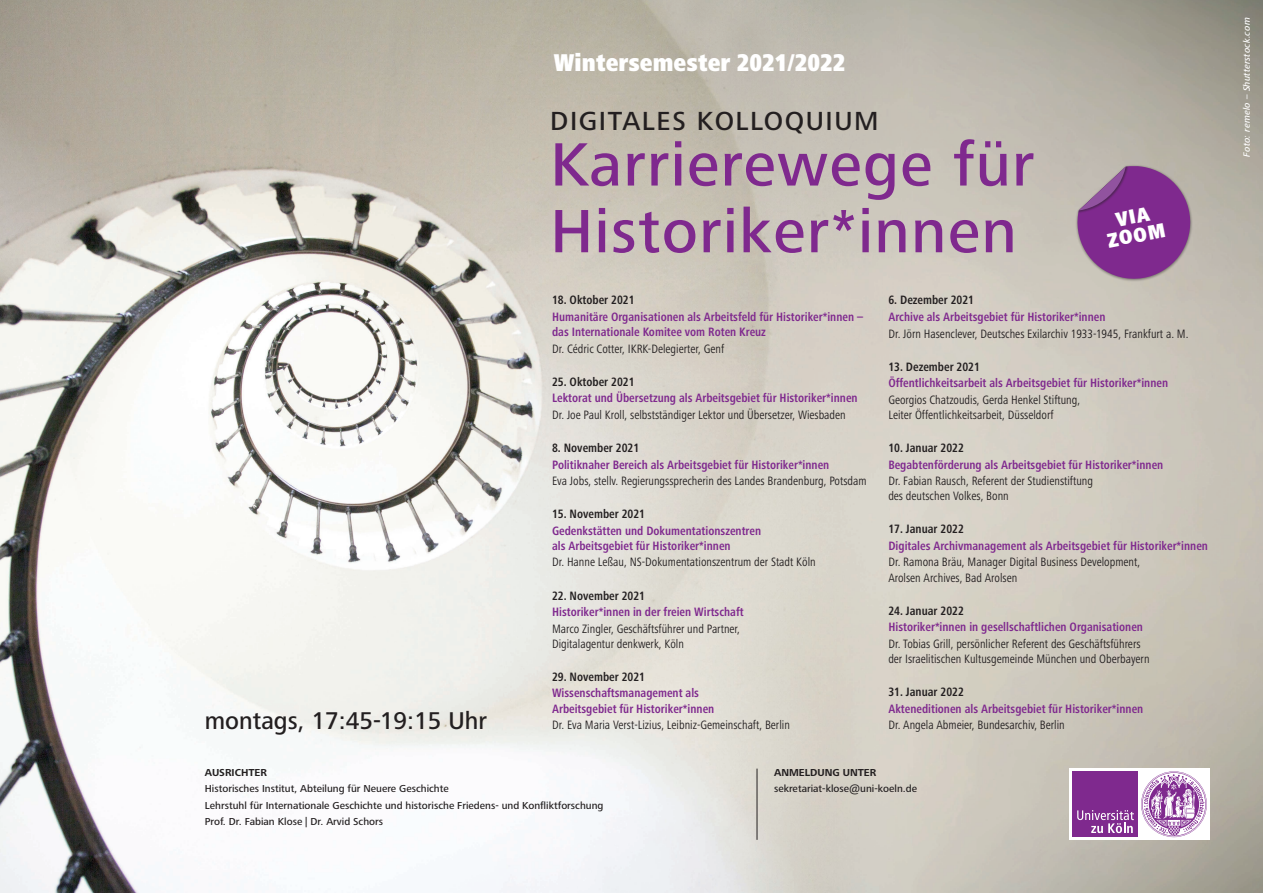
<style>
.page{position:relative;width:1263px;height:893px;background:#fff}
.page>*{position:absolute;margin:0;border:0;box-sizing:border-box;transform-origin:0 0}
.t1{font:500 63.3px/66.8px "Frutiger Next LTW1 G";letter-spacing:.02em;color:#7f298e}
.t2{font:500 27.15px "Frutiger Next LTW1 G";letter-spacing:.055em;color:#231f20}
.t3{font:900 condensed 25.12px "Frutiger Next LTW1 G";color:#fff}
.t4{font:500 25.12px "Frutiger Next LTW1 G";color:#231f20}
.t5{font:900 condensed 21px/18.8px "Frutiger Next LTW1 G";color:#fff;text-align:center}
.t6{font:condensed 12.6px/15.1px "Frutiger Next LTW1 G";color:#231f20;scale:.96 1}
.t7{font:700 condensed 12.6px/15.1px "Frutiger Next LTW1 G";color:#7f298e;scale:.96 1}
.t8{font:700 condensed 12.6px "Frutiger Next LTW1 G";color:#231f20;scale:.96 1}
.t9{font:500 10.5px/16.1px "Frutiger Next LTW1 G";color:#231f20}
.t10{font:700 10.5px "Frutiger Next LTW1 G";color:#231f20}
.t11{font:italic 500 9.45px "Frutiger Next LTW1 G";letter-spacing:.02em;color:#fff}
.s1{font-family:"Frutiger LT Com";font-weight:400;font-stretch:condensed}
</style>
<div class="page">
<img style="left:0;top:0;width:1263px;height:893px">
<div style="left:1069px;top:768px;width:141px;height:72px;background:#fff"></div>
<div style="left:1072px;top:771px;width:65px;height:66px;background:#7f298e"></div>
<svg style="left:1077px;top:810px;width:57px;height:23px"></svg>
<svg style="left:1141px;top:771px;width:66px;height:66px"></svg>
<svg style="left:1073px;top:166px;width:121px;height:117px;background:#935998"></svg>
<hr style="left:757px;top:769px;width:1px;height:71px;background:#231f20">
<h3 class="t4" style="left:205px;top:706px;width:284px">montags, 17:45-19:15 Uhr</h3>
<h3 class="t3" style="left:553px;top:49px;width:294px">Wintersemester 2021/2022</h3>
<h2 class="t2" style="left:550px;top:106px;width:330px">DIGITALES KOLLOQUIUM</h2>
<h1 class="t1" style="left:550px;top:133px;width:485px">Karrierewege für<br>Historiker*innen</h1>
<h3 class="t5" style="left:1102px;top:213px;width:60px;rotate:-11deg">VIA<br>ZOOM</h3>
<p class="t8" style="left:552px;top:293px;width:88px">18. Oktober 2021</p>
<p class="t7" style="left:552px;top:309px;width:325px">Humanitäre Organisationen als Arbeitsfeld für Historiker*innen – das Internationale Komitee vom Roten Kreuz</p>
<p class="t6" style="left:552px;top:341px;width:181px">Dr. Cédric Cotter, IKRK-Delegierter, Genf</p>
<p class="t8" style="left:552px;top:374px;width:88px">25. Oktober 2021</p>
<p class="t7" style="left:552px;top:391px;width:320px">Lektorat und Übersetzung als Arbeitsgebiet für Historiker*innen</p>
<p class="t6" style="left:552px;top:407px;width:307px">Dr. Joe Paul Kroll, selbstständiger Lektor und Übersetzer, Wiesbaden</p>
<p class="t8" style="left:552px;top:441px;width:92px">8. November 2021</p>
<p class="t7" style="left:552px;top:457px;width:290px">Politiknaher Bereich als Arbeitsgebiet für Historiker*innen</p>
<p class="t6" style="left:552px;top:473px;width:329px">Eva Jobs, stellv. Regierungssprecherin des Landes Brandenburg, Potsdam</p>
<p class="t8" style="left:552px;top:507px;width:98px">15. November 2021</p>
<p class="t7" style="left:552px;top:523px;width:219px">Gedenkstätten und Dokumentationszentren als Arbeitsgebiet für Historiker*innen</p>
<p class="t6" style="left:552px;top:555px;width:276px">Dr. Hanne Leßau, NS-Dokumentationszentrum der Stadt Köln</p>
<p class="t8" style="left:552px;top:588px;width:98px">22. November 2021</p>
<p class="t7" style="left:552px;top:604px;width:201px">Historiker*innen in der freien Wirtschaft</p>
<p class="t6" style="left:552px;top:621px;width:197px">Marco Zingler, Geschäftsführer und Partner,<br>Digitalagentur denkwerk, Köln</p>
<p class="t8" style="left:552px;top:669px;width:98px">29. November 2021</p>
<p class="t7" style="left:552px;top:686px;width:171px">Wissenschaftsmanagement als<br>Arbeitsgebiet für Historiker*innen</p>
<p class="t6" style="left:552px;top:717px;width:249px">Dr. Eva Maria Verst-Lizius, Leibniz-Gemeinschaft, Berlin</p>
<p class="t8" style="left:888px;top:293px;width:91px">6. Dezember 2021</p>
<p class="t7" style="left:888px;top:309px;width:228px">Archive als Arbeitsgebiet für Historiker*innen</p>
<p class="t6" style="left:888px;top:326px;width:314px">Dr. Jörn Hasenclever, Deutsches Exilarchiv 1933-1945, Frankfurt a. M.</p>
<p class="t8" style="left:888px;top:359px;width:97px">13. Dezember 2021</p>
<p class="t7" style="left:888px;top:375px;width:293px">Öffentlichkeitsarbeit als Arbeitsgebiet für Historiker*innen</p>
<p class="t6" style="left:888px;top:392px;width:201px">Georgios Chatzoudis, Gerda Henkel Stiftung,<br>Leiter Öffentlichkeitsarbeit, Düsseldorf</p>
<p class="t8" style="left:888px;top:441px;width:80px">10. Januar 2022</p>
<p class="t7" style="left:888px;top:457px;width:288px">Begabtenförderung als Arbeitsgebiet für Historiker*innen</p>
<p class="t6" style="left:888px;top:473px;width:215px">Dr. Fabian Rausch, Referent der Studienstiftung des deutschen Volkes, Bonn</p>
<p class="t8" style="left:888px;top:522px;width:80px">17. Januar 2022</p>
<p class="t7" style="left:888px;top:538px;width:334px">Digitales Archivmanagement als Arbeitsgebiet für Historiker*innen</p>
<p class="t6" style="left:888px;top:555px;width:264px">Dr. Ramona Bräu, Manager Digital Business Development,<br>Arolsen Archives, Bad Arolsen</p>
<p class="t8" style="left:888px;top:603px;width:80px">24. Januar 2022</p>
<p class="t7" style="left:888px;top:619px;width:267px">Historiker*innen in gesellschaftlichen Organisationen</p>
<p class="t6" style="left:888px;top:636px;width:274px">Dr. Tobias Grill, persönlicher Referent des Geschäftsführers der Israelitischen Kultusgemeinde München und Oberbayern</p>
<p class="t8" style="left:888px;top:684px;width:80px">31. Januar 2022</p>
<p class="t7" style="left:888px;top:701px;width:267px">Akteneditionen als Arbeitsgebiet für Historiker*innen</p>
<p class="t6" style="left:888px;top:717px;width:185px">Dr. Angela Abmeier, Bundesarchiv, Berlin</p>
<p class="t10" style="left:205px;top:767px;width:64px">AUSRICHTER</p>
<p class="t9" style="left:205px;top:781px;width:400px">Historisches Institut, Abteilung für Neuere Geschichte<br>Lehrstuhl für Internationale Geschichte und historische Friedens- und Konfliktforschung<br>Prof. Dr. Fabian Klose | Dr. Arvid Schors</p>
<p class="t10" style="left:774px;top:767px;width:104px">ANMELDUNG UNTER</p>
<p class="t9" style="left:774px;top:781px;width:145px">sekretariat-klose@uni-koeln.de</p>
<p class="t11" style="left:1241px;top:157px;width:141px;rotate:-90deg">Foto: remelo <span class="s1">–</span> Shutterstock.com</p>
</div>
